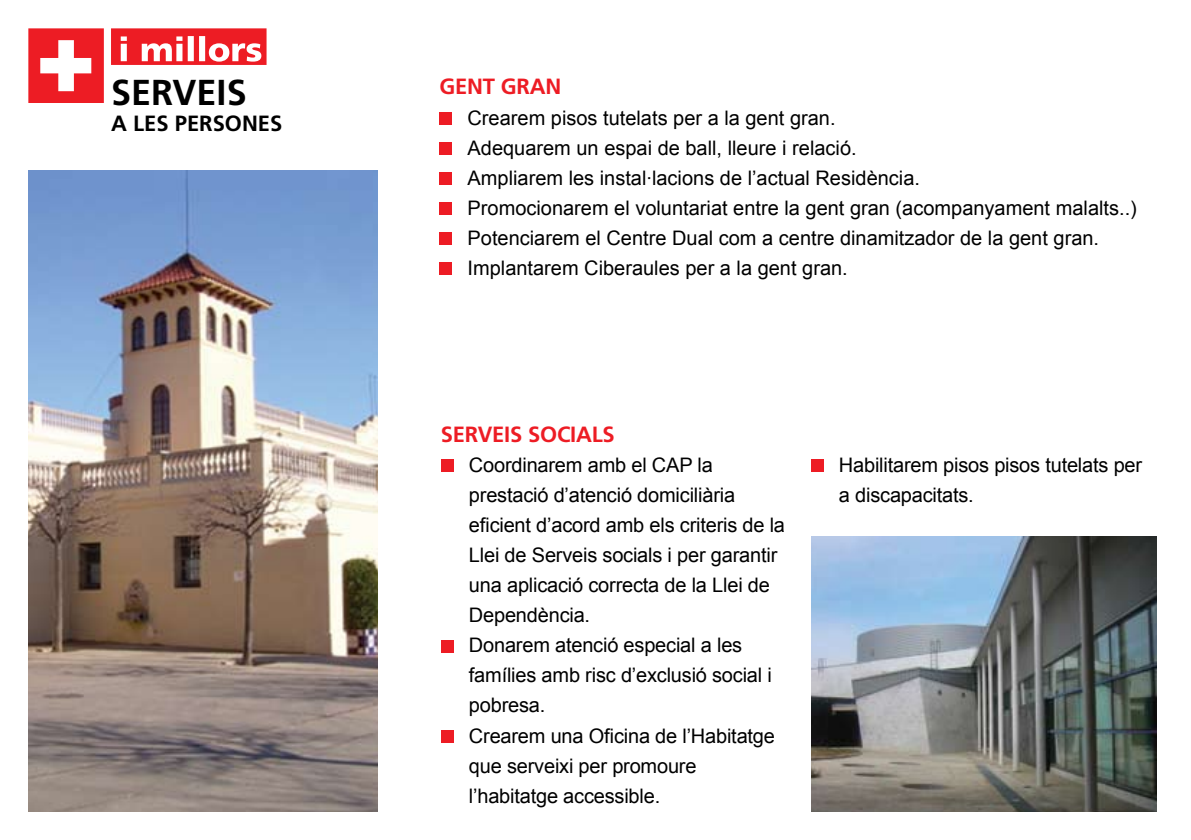
<style>
.page{position:relative;width:1191px;height:840px;background:#fff}
.page>*{position:absolute;margin:0;border:0;box-sizing:border-box;transform-origin:0 0}
.t1{font:700 36px "Frutiger";color:#000}
.t2{font:700 22px "Frutiger";letter-spacing:-.01em;color:#ed1c24}
.t3{font:700 22px "Frutiger";color:#000}
.t4{font:20px/30px "Arial";letter-spacing:-.01em;color:#000}
</style>
<div class="page">
<div style="left:439px;top:112px;width:13px;height:12px;background:#ed1c24"></div>
<div style="left:439px;top:142px;width:13px;height:12px;background:#ed1c24"></div>
<div style="left:439px;top:172px;width:13px;height:12px;background:#ed1c24"></div>
<div style="left:439px;top:202px;width:13px;height:12px;background:#ed1c24"></div>
<div style="left:439px;top:232px;width:13px;height:12px;background:#ed1c24"></div>
<div style="left:439px;top:262px;width:13px;height:12px;background:#ed1c24"></div>
<svg style="left:28px;top:28px;width:238px;height:75px"></svg>
<img style="left:28px;top:170px;width:349px;height:641px">
<div style="left:441px;top:459px;width:13px;height:13px;background:#ed1c24"></div>
<div style="left:441px;top:639px;width:13px;height:13px;background:#ed1c24"></div>
<div style="left:441px;top:729px;width:13px;height:13px;background:#ed1c24"></div>
<div style="left:811px;top:459px;width:12px;height:13px;background:#ed1c24"></div>
<img style="left:811px;top:536px;width:346px;height:275px">
<h1 class="t1" style="left:111px;top:71px;width:137px">SERVEIS</h1>
<p class="t3" style="left:111px;top:110px;width:173px">A LES PERSONES</p>
<p class="t2" style="left:439px;top:74px;width:123px">GENT GRAN</p>
<p class="t4" style="left:467px;top:103px;width:671px">Crearem pisos tutelats per a la gent gran.<br>Adequarem un espai de ball, lleure i relació.<br>Ampliarem les instal·lacions de l’actual Residència.<br>Promocionarem el voluntariat entre la gent gran (acompanyament malalts..)<br>Potenciarem el Centre Dual com a centre dinamitzador de la gent gran.<br>Implantarem Ciberaules per a la gent gran.</p>
<p class="t2" style="left:441px;top:421px;width:175px">SERVEIS SOCIALS</p>
<p class="t4" style="left:469px;top:450px;width:318px">Coordinarem amb el CAP la prestació d’atenció domiciliària eficient d’acord amb els criteris de la<br>Llei de Serveis socials i per garantir una aplicació correcta de la Llei de<br>Dependència.<br>Donarem atenció especial a les famílies amb risc d’exclusió social i pobresa.<br>Crearem una Oficina de l’Habitatge que serveixi per promoure l’habitatge accessible.</p>
<p class="t4" style="left:839px;top:450px;width:305px">Habilitarem pisos pisos tutelats per a discapacitats.</p>
</div>
